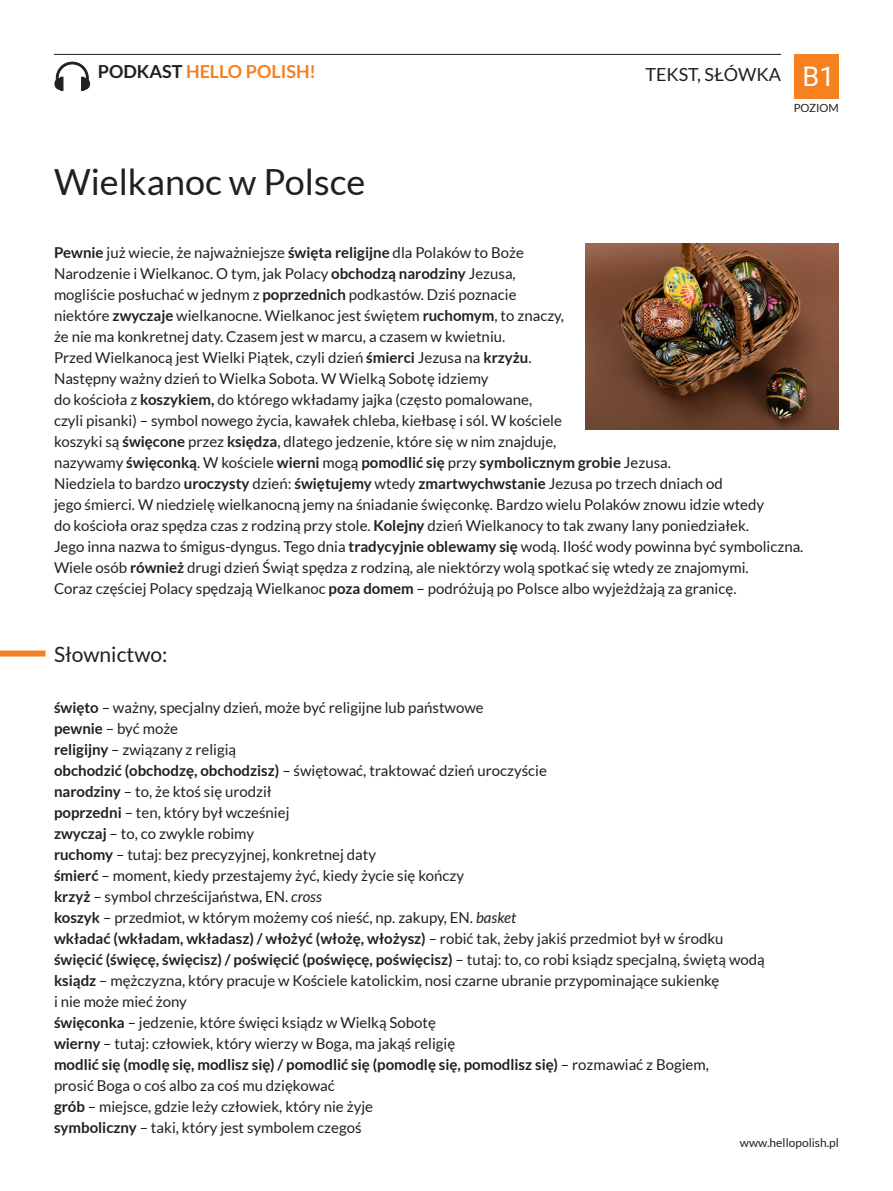
<style>
.page{position:relative;width:893px;height:1191px;background:#fff}
.page>*{position:absolute;margin:0;border:0;box-sizing:border-box;transform-origin:0 0}
.h_tekst{font:36px "Lato";color:#231f20}
.t1{font:27px "Roboto";color:#fff}
.h_slownictwo{font:21px "Lato";color:#231f20}
.t2{font:700 18px "Lato";color:#f58121}
.t3{font:18px "Lato";color:#231f20}
.Tekst{font:15px/21px "Lato";color:#231f20}
.Slownictwo{font:15px/21px "Lato";color:#231f20}
.Slownictwo-2{font:700 15px/21px "Lato";color:#231f20}
.Tekst-2{font:700 15px "Lato";color:#231f20}
.t4{font:12px "Lato";color:#231f20}
.t5{font:11.25px "Lato";color:#231f20}
.s1{color:#231f20}
.s2{font-weight:700}
.s3{font-style:italic}
.s4{font-weight:400}
</style>
<div class="page">
<hr style="left:54px;top:54px;width:727px;height:1px;background:#231f20">
<div style="left:794px;top:54px;width:45px;height:45px;background:#f58121"></div>
<svg style="left:54px;top:61px;width:36px;height:30px"></svg>
<img style="left:586px;top:244px;width:253px;height:185px">
<div style="left:0;top:650px;width:45px;height:6px;background:#f58121"></div>
<p class="t3" style="left:645px;top:64px;width:137px">TEKST, SŁÓWKA</p>
<p class="t2" style="left:98px;top:61px;width:220px"><span class="s1">PODKAST</span> HELLO POLISH!</p>
<h2 class="t1" style="left:802px;top:58px;width:33px">B1</h2>
<p class="t5" style="left:794px;top:101px;width:47px">POZIOM</p>
<p class="h_tekst" style="left:54px;top:161px;width:313px">Wielkanoc w Polsce</p>
<p class="Tekst" style="left:54px;top:242px;width:618px"><span class="s2">Pewnie</span> już wiecie, że najważniejsze <span class="s2">święta religijne</span> dla Polaków to Boże<br>Narodzenie i Wielkanoc. O tym, jak Polacy <span class="s2">obchodzą narodziny</span> Jezusa,<br>mogliście posłuchać w jednym z <span class="s2">poprzednich</span> podkastów. Dziś poznacie<br>niektóre <span class="s2">zwyczaje</span> wielkanocne. Wielkanoc jest świętem <span class="s2">ruchomym</span>, to znaczy,<br>że nie ma konkretnej daty. Czasem jest w marcu, a czasem w kwietniu.<br>Przed Wielkanocą jest Wielki Piątek, czyli dzień <span class="s2">śmierci</span> Jezusa na <span class="s2">krzyżu</span>.<br>Następny ważny dzień to Wielka Sobota. W Wielką Sobotę idziemy<br>do kościoła z <span class="s2">koszykiem,</span> do którego wkładamy jajka (często pomalowane,<br>czyli pisanki) – symbol nowego życia, kawałek chleba, kiełbasę i sól. W kościele<br>koszyki są <span class="s2">święcone</span> przez <span class="s2">księdza</span>, dlatego jedzenie, które się w nim znajduje,<br>nazywamy <span class="s2">święconką</span>. W kościele <span class="s2">wierni</span> mogą <span class="s2">pomodlić się</span> przy <span class="s2">symbolicznym grobie</span> Jezusa.</p>
<p class="Tekst" style="left:54px;top:473px;width:751px">Niedziela to bardzo <span class="s2">uroczysty</span> dzień: <span class="s2">świętujemy</span> wtedy <span class="s2">zmartwychwstanie</span> Jezusa po trzech dniach od<br>jego śmierci. W niedzielę wielkanocną jemy na śniadanie święconkę. Bardzo wielu Polaków znowu idzie wtedy<br>do kościoła oraz spędza czas z rodziną przy stole. <span class="s2">Kolejny</span> dzień Wielkanocy to tak zwany lany poniedziałek.<br>Jego inna nazwa to śmigus-dyngus. Tego dnia <span class="s2">tradycyjnie oblewamy się</span> wodą. Ilość wody powinna być symboliczna.<br>Wiele osób <span class="s2">również</span> drugi dzień Świąt spędza z rodziną, ale niektórzy wolą spotkać się wtedy ze znajomymi.<br>Coraz częściej Polacy spędzają Wielkanoc <span class="s2">poza domem</span> – podróżują po Polsce albo wyjeżdżają za granicę.</p>
<p class="h_slownictwo" style="left:54px;top:642px;width:115px">Słownictwo:</p>
<p class="Slownictwo" style="left:54px;top:697px;width:431px"><span class="s2">święto</span> – ważny, specjalny dzień, może być religijne lub państwowe</p>
<p class="Slownictwo" style="left:54px;top:718px;width:126px"><span class="s2">pewnie</span> – być może</p>
<p class="Slownictwo" style="left:54px;top:739px;width:184px"><span class="s2">religijny</span> – związany z religią</p>
<p class="Slownictwo" style="left:54px;top:760px;width:494px"><span class="s2">obchodzić (obchodzę, obchodzisz)</span> – świętować, traktować dzień uroczyście</p>
<p class="Slownictwo" style="left:54px;top:781px;width:219px"><span class="s2">narodziny</span> – to, że ktoś się urodził</p>
<p class="Slownictwo" style="left:54px;top:802px;width:237px"><span class="s2">poprzedni</span> – ten, który był wcześniej</p>
<p class="Slownictwo" style="left:54px;top:823px;width:202px"><span class="s2">zwyczaj</span> – to, co zwykle robimy</p>
<p class="Slownictwo" style="left:54px;top:844px;width:324px"><span class="s2">ruchomy</span> – tutaj: bez precyzyjnej, konkretnej daty</p>
<p class="Slownictwo" style="left:54px;top:865px;width:412px"><span class="s2">śmierć</span> – moment, kiedy przestajemy żyć, kiedy życie się kończy</p>
<p class="Slownictwo" style="left:54px;top:886px;width:269px"><span class="s2">krzyż</span> – symbol chrześcijaństwa, EN. <span class="s3">cross</span></p>
<p class="Slownictwo" style="left:54px;top:907px;width:464px"><span class="s2">koszyk</span> – przedmiot, w którym możemy coś nieść, np. zakupy, EN. <span class="s3">basket</span></p>
<p class="Tekst-2" style="left:54px;top:930px;width:671px">wkładać (wkładam, wkładasz) / włożyć (włożę, włożysz) <span class="s4">– robić tak, żeby jakiś przedmiot był w środku</span></p>
<p class="Slownictwo-2" style="left:54px;top:948px;width:712px">święcić (święcę, święcisz) / poświęcić (poświęcę, poświęcisz) <span class="s4">– tutaj: to, co robi ksiądz specjalną, świętą wodą</span></p>
<p class="Slownictwo" style="left:54px;top:970px;width:667px"><span class="s2">ksiądz</span> – mężczyzna, który pracuje w Kościele katolickim, nosi czarne ubranie przypominające sukienkę i nie może mieć żony</p>
<p class="Slownictwo" style="left:54px;top:1012px;width:384px"><span class="s2">święconka</span> – jedzenie, które święci ksiądz w Wielką Sobotę</p>
<p class="Slownictwo" style="left:54px;top:1033px;width:403px"><span class="s2">wierny</span> – tutaj: człowiek, który wierzy w Boga, ma jakąś religię</p>
<p class="Slownictwo-2" style="left:54px;top:1053px;width:656px">modlić się (modlę się, modlisz się) / pomodlić się (pomodlę się, pomodlisz się) <span class="s4">– rozmawiać z Bogiem, prosić Boga o coś albo za coś mu dziękować</span></p>
<p class="Slownictwo" style="left:54px;top:1096px;width:320px"><span class="s2">grób</span> – miejsce, gdzie leży człowiek, który nie żyje</p>
<p class="Slownictwo" style="left:54px;top:1117px;width:309px"><span class="s2">symboliczny</span> – taki, który jest symbolem czegoś</p>
<p class="t4" style="left:740px;top:1135px;width:101px">www.hellopolish.pl</p>
</div>
